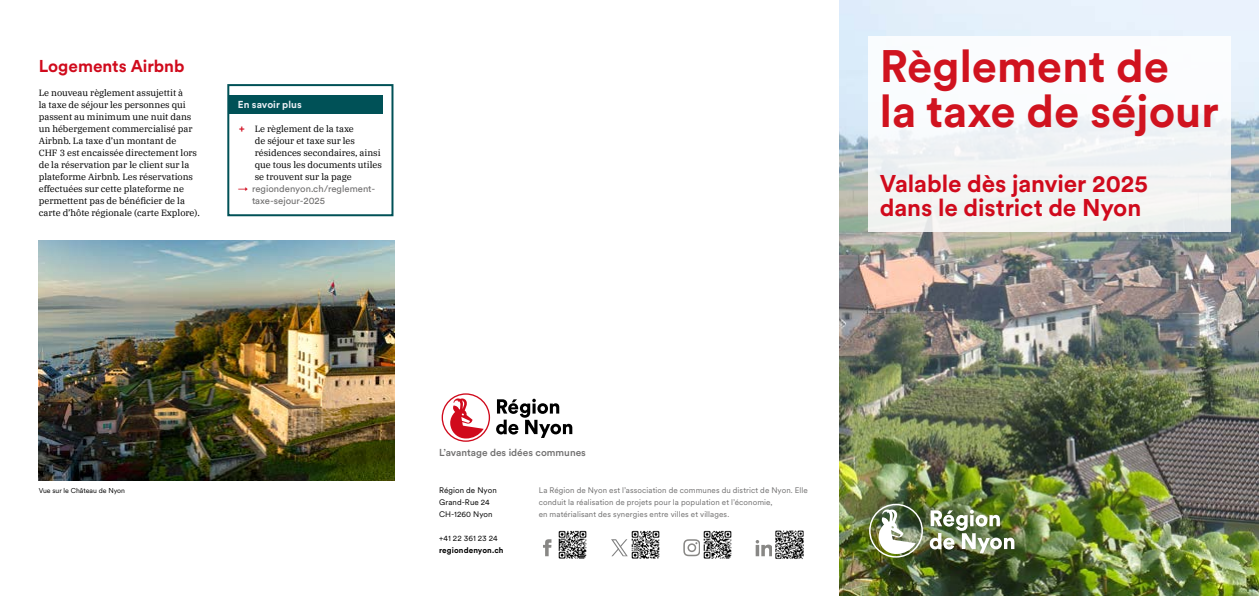
<style>
.page{position:relative;width:1259px;height:596px;background:#fff}
.page>*{position:absolute;margin:0;border:0;box-sizing:border-box;transform-origin:0 0}
.t1{font:700 45px/45px "Circular XX";color:#d0131f}
.t2{font:700 24px/24px "Circular XX";letter-spacing:-.005em;color:#d00a1c}
.t3{font:700 17px "Circular XX";color:#d00a1c}
.t4{font:500 10px "Circular XX";color:#706f6f}
.t5{font:700 10px "Circular XX";letter-spacing:.005em;color:#eaeff4}
.t6{font:9.5px/12px "Circular XX";color:#706f6f}
.t7{font:9px/12px "IBM Plex Serif";letter-spacing:-.005em;color:#000}
.t8{font:8px/12px "Circular XX";letter-spacing:.015em;color:#706f6f}
.t9{font:8px/12px "Circular XX";letter-spacing:.01em;color:#000}
.t10{font:700 8px "Circular XX";letter-spacing:.015em;color:#000}
.t11{font:7px "Circular XX";color:#000}
.s1{font-family:"Circular XX";font-weight:700;font-size:10px;color:#d00a1c}
.s2{font-size:10px;color:#d00a1c}
</style>
<div class="page">
<svg style="left:442px;top:393px;width:48px;height:48px"></svg>
<svg style="left:496px;top:398px;width:76px;height:39px"></svg>
<svg style="left:543px;top:539px;width:8px;height:17px"></svg>
<img style="left:558px;top:530px;width:29px;height:29px">
<svg style="left:611px;top:539px;width:17px;height:17px"></svg>
<img style="left:631px;top:530px;width:29px;height:29px">
<svg style="left:683px;top:539px;width:17px;height:17px"></svg>
<img style="left:703px;top:530px;width:29px;height:29px">
<svg style="left:755px;top:540px;width:17px;height:16px"></svg>
<img style="left:775px;top:530px;width:29px;height:29px">
<img style="left:839px;top:0;width:420px;height:595px">
<div style="left:845px;top:480px;width:193px;height:101px;background:#000;opacity:.15"></div>
<img style="left:869px;top:503px;width:54px;height:54px">
<img style="left:929px;top:509px;width:85px;height:44px">
<div style="left:867px;top:36px;width:363px;height:195px;background:#f6f5f6"></div>
<div style="left:229px;top:95px;width:154px;height:18px;background:#005157"></div>
<div style="left:227px;top:84px;width:166px;height:132px;border:2px solid #005157"></div>
<img style="left:39px;top:240px;width:355px;height:240px">
<h3 class="t3" style="left:39px;top:54px;width:147px">Logements Airbnb</h3>
<p class="t7" style="left:39px;top:86px;width:162px">Le nouveau règlement assujettit à<br>la taxe de séjour les personnes qui passent au minimum une nuit dans un hébergement commercialisé par Airbnb. La taxe d’un montant de<br>CHF 3 est encaissée directement lors de la réservation par le client sur la plateforme Airbnb. Les réservations effectuées sur cette plateforme ne permettent pas de bénéficier de la carte d’hôte régionale (carte Explore).</p>
<p class="t5" style="left:238px;top:98px;width:66px">En savoir plus</p>
<p class="t7" style="left:255px;top:122px;width:128px;text-indent:-16px"><span class="s1">+</span> Le règlement de la taxe<br>de séjour et taxe sur les résidences secondaires, ainsi que tous les documents utiles se trouvent sur la page</p>
<p class="t6" style="left:252px;top:182px;width:125px;text-indent:-14px"><span class="s2">→</span> regiondenyon.ch/reglement&shy;taxe-sejour-2025</p>
<h1 class="t1" style="left:880px;top:42px;width:340px">Règlement de<br>la taxe de séjour</h1>
<h2 class="t2" style="left:880px;top:171px;width:269px">Valable dès janvier 2025 dans le district de Nyon</h2>
<p class="t11" style="left:39px;top:485px;width:88px">Vue sur le Château de Nyon</p>
<p class="t4" style="left:439px;top:445px;width:148px">L’avantage des idées communes</p>
<p class="t8" style="left:539px;top:483px;width:271px">La Région de Nyon est l’association de communes du district de Nyon. Elle conduit la réalisation de projets pour la population et l’économie,<br>en matérialisant des synergies entre villes et villages.</p>
<p class="t9" style="left:439px;top:483px;width:59px">Région de Nyon<br>Grand-Rue 24<br>CH-1260 Nyon</p>
<p class="t9" style="left:439px;top:531px;width:60px">+41 22 361 23 24</p>
<p class="t10" style="left:439px;top:544px;width:66px">regiondenyon.ch</p>
</div>
